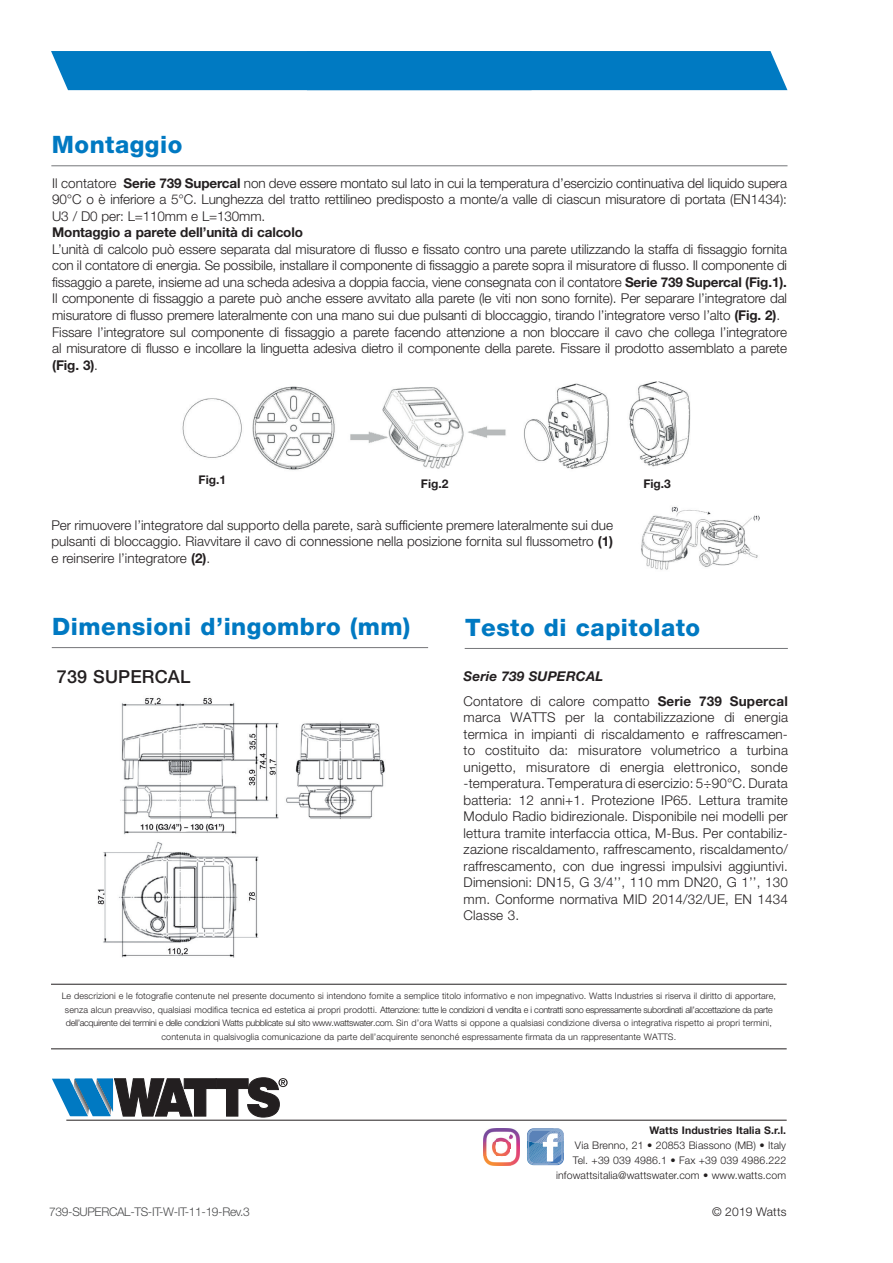
<style>
.page{position:relative;width:893px;height:1263px;background:#fff}
.page>*{position:absolute;margin:0;border:0;box-sizing:border-box;transform-origin:0 0}
.Normale{font:800 24px "Helvetica Neue LT Std";letter-spacing:.02em;color:#0079c2}
.Normale-2{font:500 18px "Helvetica Neue LT Std";letter-spacing:.01em;color:#231f20}
.STILE_TESTO_DESCRIZI{font:300 13.5px/16.5px "Helvetica Neue LT Std";letter-spacing:-.01em;color:#231f20;text-align:justify}
.STILE_TESTO_DESCRIZI-2{font:700 13.5px "Helvetica Neue LT Std";letter-spacing:-.01em;color:#231f20}
.t1{font:italic 700 13.5px "Helvetica Neue LT Std";letter-spacing:.01em;color:#231f20}
.t2{font:300 12px "Helvetica Neue LT Std";letter-spacing:-.03em;color:#4b4c4d}
.t3{font:700 12px "Helvetica Neue LT Std";color:#231f20}
.t4{font:300 12px "Helvetica Neue LT Std";letter-spacing:.02em;color:#231f20}
.t5{font:300 10.5px "Helvetica Neue LT Std";letter-spacing:.01em;color:#231f20}
.t6{font:700 10.5px "Helvetica Neue LT Std";letter-spacing:.01em;color:#231f20}
.t7{font:300 9px/13.5px "Helvetica Neue LT Std";letter-spacing:.01em;color:#231f20;text-align:center}
.s1{font-weight:700}
</style>
<div class="page">
<hr style="left:66px;top:1120px;width:721px;height:1px;background:#231f20">
<svg style="left:52px;top:1078px;width:236px;height:39px"></svg>
<hr style="left:51px;top:984px;width:736px;height:1px;background:#231f20">
<hr style="left:51px;top:1048px;width:736px;height:1px;background:#231f20">
<svg style="left:527px;top:1128px;width:37px;height:37px"></svg>
<div style="left:51px;top:51px;width:736px;height:39px;background:#007ac2"></div>
<hr style="left:51px;top:165px;width:736px;height:1px;background:#757679">
<img style="left:641px;top:506px;width:119px;height:64px">
<img style="left:182px;top:382px;width:509px;height:88px">
<img style="left:97px;top:697px;width:288px;height:261px">
<hr style="left:52px;top:647px;width:376px;height:1px;background:#757679">
<hr style="left:465px;top:648px;width:323px;height:1px;background:#757679">
<img style="left:483px;top:1128px;width:28px;height:28px">
<img style="left:511px;top:1128px;width:9px;height:37px">
<img style="left:483px;top:1156px;width:22px;height:9px">
<svg style="left:505px;top:1161px;width:6px;height:4px"></svg>
<p class="Normale" style="left:52px;top:130px;width:132px">Montaggio</p>
<p class="STILE_TESTO_DESCRIZI" style="left:52px;top:175px;width:736px">Il contatore <span class="s1">Serie 739 Supercal</span> non deve essere montato sul lato in cui la temperatura d’esercizio continuativa del liquido supera 90°C o è inferiore a 5°C. Lunghezza del tratto rettilineo predisposto a monte/a valle di ciascun misuratore di portata (EN1434):<br>U3 / D0 per: L=110mm e L=130mm.</p>
<p class="STILE_TESTO_DESCRIZI-2" style="left:52px;top:224px;width:252px">Montaggio a parete dell’unità di calcolo</p>
<p class="STILE_TESTO_DESCRIZI" style="left:52px;top:241px;width:736px">L’unità di calcolo può essere separata dal misuratore di flusso e fissato contro una parete utilizzando la staffa di fissaggio fornita con il contatore di energia. Se possibile, installare il componente di fissaggio a parete sopra il misuratore di flusso. Il componente di fissaggio a parete, insieme ad una scheda adesiva a doppia faccia, viene consegnata con il contatore <span class="s1">Serie 739 Supercal (Fig.1).</span></p>
<p class="STILE_TESTO_DESCRIZI" style="left:52px;top:290px;width:736px">Il componente di fissaggio a parete può anche essere avvitato alla parete (le viti non sono fornite). Per separare l’integratore dal misuratore di flusso premere lateralmente con una mano sui due pulsanti di bloccaggio, tirando l’integratore verso l’alto <span class="s1">(Fig. 2)</span>.</p>
<p class="STILE_TESTO_DESCRIZI" style="left:52px;top:323px;width:736px">Fissare l’integratore sul componente di fissaggio a parete facendo attenzione a non bloccare il cavo che collega l’integratore al misuratore di flusso e incollare la linguetta adesiva dietro il componente della parete. Fissare il prodotto assemblato a parete <span class="s1">(Fig. 3)</span>.</p>
<p class="t3" style="left:199px;top:473px;width:29px">Fig.1</p>
<p class="t3" style="left:421px;top:476px;width:29px">Fig.2</p>
<p class="t3" style="left:643px;top:476px;width:29px">Fig.3</p>
<p class="STILE_TESTO_DESCRIZI" style="left:51px;top:517px;width:563px">Per rimuovere l’integratore dal supporto della parete, sarà sufficiente premere lateralmente sui due pulsanti di bloccaggio. Riavvitare il cavo di connessione nella posizione fornita sul flussometro <span class="s1">(1) </span>e reinserire l’integratore <span class="s1">(2)</span>.</p>
<p class="Normale" style="left:52px;top:612px;width:359px">Dimensioni d’ingombro (mm)</p>
<p class="Normale-2" style="left:57px;top:666px;width:135px">739 SUPERCAL</p>
<p class="Normale" style="left:465px;top:613px;width:237px">Testo di capitolato</p>
<p class="t1" style="left:464px;top:667px;width:141px">Serie 739 SUPERCAL</p>
<p class="STILE_TESTO_DESCRIZI" style="left:464px;top:692px;width:326px">Contatore di calore compatto <span class="s1">Serie 739 Supercal </span>marca WATTS per la contabilizzazione di energia termica in impianti di riscaldamento e raffrescamen&shy;to costituito da: misuratore volumetrico a turbina unigetto, misuratore di energia elettronico, sonde -temperatura. Temperatura di esercizio: 5÷90°C. Durata batteria: 12 anni+1. Protezione IP65. Lettura tramite Modulo Radio bidirezionale. Disponibile nei modelli per lettura tramite interfaccia ottica, M-Bus. Per contabiliz&shy;zazione riscaldamento, raffrescamento, riscaldamento/ raffrescamento, con due ingressi impulsivi aggiuntivi.<br>Dimensioni: DN15, G 3/4’’, 110 mm DN20, G 1’’, 130 mm. Conforme normativa MID 2014/32/UE, EN 1434<br>Classe 3.</p>
<p class="t7" style="left:62px;top:989px;width:716px">Le descrizioni e le fotografie contenute nel presente documento si intendono fornite a semplice titolo informativo e non impegnativo. Watts Industries si riserva il diritto di apportare, senza alcun preavviso, qualsiasi modifica tecnica ed estetica ai propri prodotti. Attenzione: tutte le condizioni di vendita e i contratti sono espressamente subordinati all’accettazione da parte dell’acquirente dei termini e delle condizioni Watts pubblicate sul sito www.wattswater.com. Sin d’ora Watts si oppone a qualsiasi condizione diversa o integrativa rispetto ai propri termini, contenuta in qualsivoglia comunicazione da parte dell’acquirente senonché espressamente firmata da un rappresentante WATTS.</p>
<p class="t6" style="left:649px;top:1124px;width:138px">Watts Industries Italia S.r.l.</p>
<p class="t5" style="left:575px;top:1139px;width:213px">Via Brenno, 21 • 20853 Biassono (MB) • Italy</p>
<p class="t5" style="left:573px;top:1154px;width:215px">Tel. +39 039 4986.1 • Fax +39 039 4986.222</p>
<p class="t5" style="left:556px;top:1169px;width:231px">infowattsitalia@wattswater.com • www.watts.com</p>
<p class="t2" style="left:49px;top:1204px;width:202px">739-SUPERCAL-TS-IT-W-IT-11-19-Rev.3</p>
<p class="t4" style="left:712px;top:1204px;width:76px">© 2019 Watts</p>
</div>
